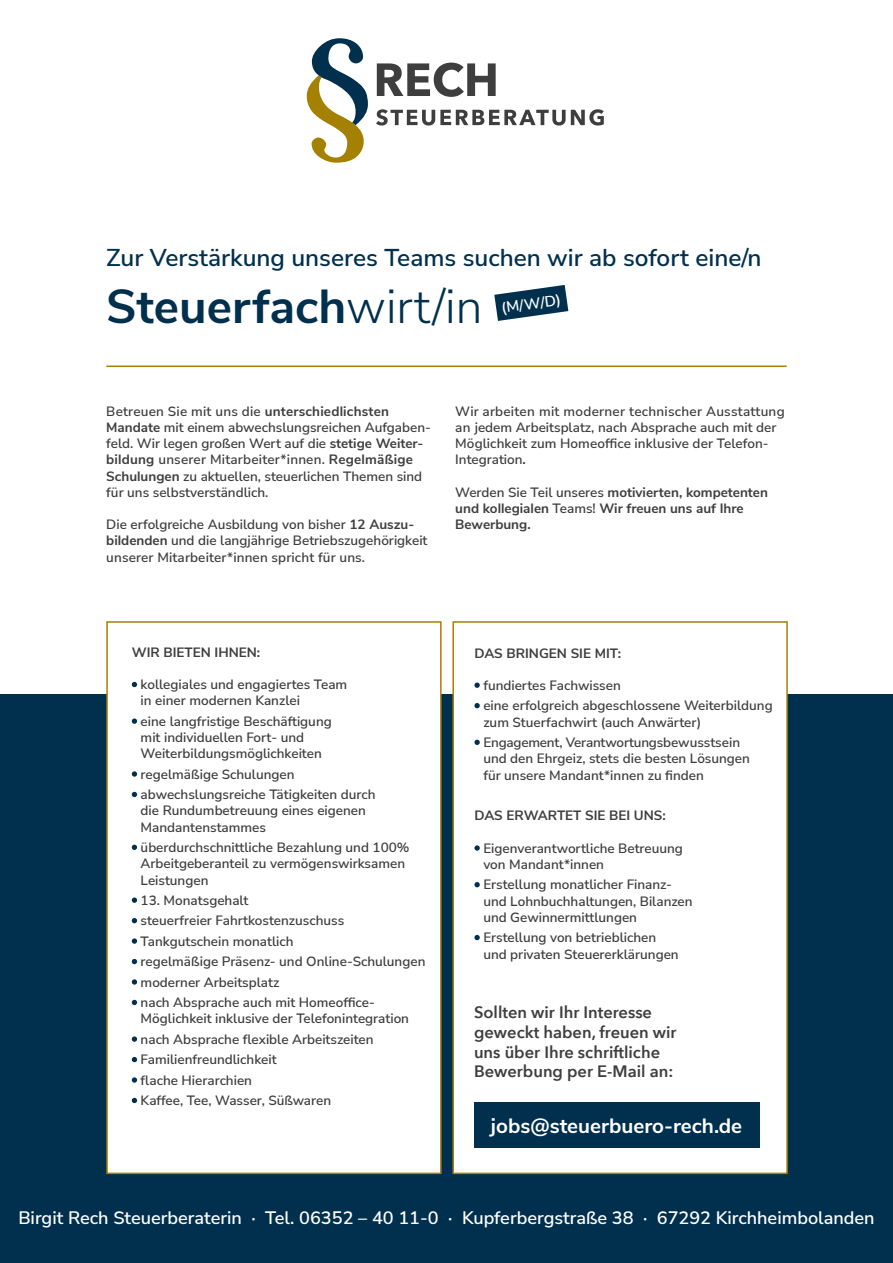
<style>
.page{position:relative;width:893px;height:1263px;background:#fff}
.page>*{position:absolute;margin:0;border:0;box-sizing:border-box;transform-origin:0 0}
.t1{font:700 47.7px "Nunito Sans";color:#00304d}
.t2{font:600 24.3px "Nunito Sans";color:#00304d}
.t3{font:700 20.7px "Nunito Sans";color:#fff}
.t4{font:600 18px "Nunito Sans";color:#fff}
.t5{font:600 16.5px/19.8px "Avenir Next";color:#3e3e3f}
.t6{font:600 15px "Nunito Sans";color:#fff}
.t7{font:600 13.5px/16.2px "Nunito Sans";color:#3e3e3f}
.t8{font:700 13.5px/16.2px "Nunito Sans";color:#3e3e3f}
.s1{font-weight:300}
.s2{font-weight:700}
.s3{font-weight:600}
</style>
<div class="page">
<svg style="left:376px;top:109px;width:228px;height:17px"></svg>
<svg style="left:377px;top:63px;width:119px;height:34px"></svg>
<svg style="left:307px;top:38px;width:61px;height:125px"></svg>
<div style="left:0;top:694px;width:893px;height:569px;background:#00304d"></div>
<div style="left:106px;top:621px;width:336px;height:553px;background:#fff;border:2px solid #a48102"></div>
<div style="left:452px;top:621px;width:336px;height:553px;background:#fff;border:2px solid #a48102"></div>
<svg style="left:474px;top:682px;width:6px;height:6px"></svg>
<svg style="left:474px;top:703px;width:6px;height:5px"></svg>
<svg style="left:474px;top:740px;width:6px;height:5px"></svg>
<svg style="left:474px;top:845px;width:6px;height:6px"></svg>
<svg style="left:474px;top:882px;width:6px;height:5px"></svg>
<svg style="left:474px;top:935px;width:6px;height:5px"></svg>
<svg style="left:132px;top:682px;width:5px;height:5px"></svg>
<svg style="left:132px;top:718px;width:5px;height:6px"></svg>
<svg style="left:132px;top:771px;width:5px;height:6px"></svg>
<svg style="left:132px;top:792px;width:5px;height:5px"></svg>
<svg style="left:132px;top:845px;width:5px;height:5px"></svg>
<svg style="left:132px;top:897px;width:5px;height:6px"></svg>
<svg style="left:132px;top:918px;width:5px;height:5px"></svg>
<svg style="left:132px;top:938px;width:5px;height:6px"></svg>
<svg style="left:132px;top:959px;width:5px;height:5px"></svg>
<svg style="left:132px;top:979px;width:5px;height:6px"></svg>
<svg style="left:132px;top:1000px;width:5px;height:5px"></svg>
<svg style="left:132px;top:1036px;width:5px;height:6px"></svg>
<svg style="left:132px;top:1057px;width:5px;height:5px"></svg>
<svg style="left:132px;top:1077px;width:5px;height:6px"></svg>
<svg style="left:132px;top:1098px;width:5px;height:5px"></svg>
<div style="left:474px;top:1102px;width:285px;height:46px;background:#00304d"></div>
<svg style="left:494px;top:285px;width:74px;height:36px"></svg>
<hr style="left:106px;top:365px;width:681px;height:2px;background:#a48102">
<h2 class="t2" style="left:106px;top:240px;width:656px">Zur Verstärkung unseres Teams suchen wir ab sofort eine/n</h2>
<h1 class="t1" style="left:106px;top:272px;width:378px">Steuerfach<span class="s1">wirt/in</span></h1>
<p class="t6" style="left:500px;top:297px;width:62px;rotate:-8deg">(M/W/D)</p>
<p class="t7" style="left:106px;top:402px;width:324px">Betreuen Sie mit uns die <span class="s2">unterschiedlichsten Mandate</span> mit einem abwechslungsreichen Aufgaben&shy;feld. Wir legen großen Wert auf die <span class="s2">stetige Weiter&shy;bildung</span> unserer Mitarbeiter*innen. <span class="s2">Regelmäßige Schulungen</span> zu aktuellen, steuerlichen Themen sind für uns selbstverständlich.</p>
<p class="t7" style="left:106px;top:516px;width:323px">Die erfolgreiche Ausbildung von bisher <span class="s2">12 Auszu&shy;bildenden</span> und die langjährige Betriebszugehörigkeit unserer Mitarbeiter*innen spricht für uns.</p>
<p class="t7" style="left:455px;top:402px;width:331px">Wir arbeiten mit moderner technischer Ausstattung an jedem Arbeitsplatz, nach Absprache auch mit der Möglichkeit zum Homeoffice inklusive der Telefon-Integration<span class="s2">.</span></p>
<p class="t8" style="left:455px;top:483px;width:314px"><span class="s3">Werden Sie Teil unseres</span> motivierten, kompetenten und kollegialen <span class="s3">Teams!</span> Wir freuen uns auf Ihre<br>Bewerbung.</p>
<p class="t8" style="left:132px;top:643px;width:130px">WIR BIETEN IHNEN:</p>
<p class="t7" style="left:141px;top:676px;width:208px">kollegiales und engagiertes Team in einer modernen Kanzlei</p>
<p class="t7" style="left:141px;top:713px;width:193px">eine langfristige Beschäftigung mit individuellen Fort- und<br>Weiterbildungsmöglichkeiten</p>
<p class="t7" style="left:141px;top:763px;width:236px;line-height:20.4px">regelmäßige Schulungen abwechslungsreiche Tätigkeiten durch</p>
<p class="t7" style="left:141px;top:802px;width:227px">die Rundumbetreuung eines eigenen<br>Mandantenstammes</p>
<p class="t7" style="left:141px;top:839px;width:270px">überdurchschnittliche Bezahlung und 100%<br>Arbeitgeberanteil zu vermögenswirksamen<br>Leistungen</p>
<p class="t7" style="left:141px;top:889px;width:286px;line-height:20.4px">13. Monatsgehalt<br>steuerfreier Fahrtkostenzuschuss<br>Tankgutschein monatlich<br>regelmäßige Präsenz- und Online-Schulungen moderner Arbeitsplatz<br>nach Absprache auch mit Homeoffice-</p>
<p class="t7" style="left:141px;top:1008px;width:270px;line-height:20.4px">Möglichkeit inklusive der Telefonintegration nach Absprache flexible Arbeitszeiten Familienfreundlichkeit<br>flache Hierarchien<br>Kaffee, Tee, Wasser, Süßwaren</p>
<p class="t8" style="left:474px;top:644px;width:148px">DAS BRINGEN SIE MIT:</p>
<p class="t7" style="left:483px;top:674px;width:291px;line-height:20.4px">fundiertes Fachwissen<br>eine erfolgreich abgeschlossene Weiterbildung</p>
<p class="t7" style="left:483px;top:711px;width:258px;line-height:20.4px">zum Stuerfachwirt (auch Anwärter)<br>Engagement, Verantwortungsbewusstsein</p>
<p class="t7" style="left:483px;top:750px;width:268px">und den Ehrgeiz, stets die besten Lösungen für unsere Mandant*innen zu finden</p>
<p class="t8" style="left:474px;top:807px;width:193px">DAS ERWARTET SIE BEI UNS:</p>
<p class="t7" style="left:483px;top:839px;width:201px">Eigenverantwortliche Betreuung von Mandant*innen</p>
<p class="t7" style="left:483px;top:876px;width:211px">Erstellung monatlicher Finanz&shy;und Lohnbuchhaltungen, Bilanzen und Gewinnermittlungen</p>
<p class="t7" style="left:483px;top:929px;width:197px">Erstellung von betrieblichen und privaten Steuererklärungen</p>
<p class="t5" style="left:474px;top:1002px;width:204px">Sollten wir Ihr Interesse geweckt haben, freuen wir uns über Ihre schriftliche<br>Bewerbung per E-Mail an:</p>
<h3 class="t3" style="left:491px;top:1110px;width:253px">jobs@steuerbuero-rech.de</h3>
<h3 class="t4" style="left:18px;top:1205px;width:858px">Birgit Rech Steuerberaterin · Tel. 06352 – 40 11-0 · Kupferbergstraße 38 · 67292 Kirchheimbolanden</h3>
</div>
